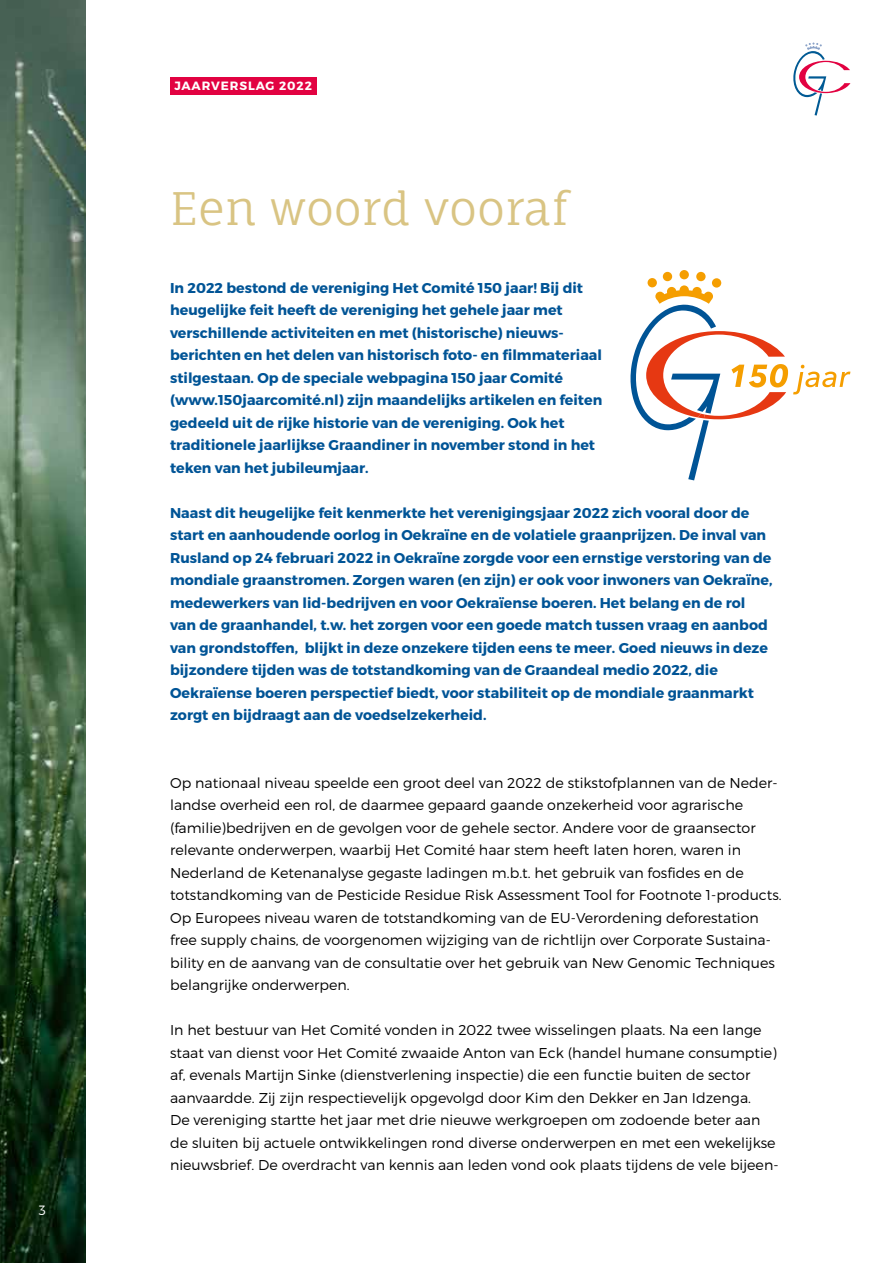
<style>
.page{position:relative;width:893px;height:1263px;background:#fff}
.page>*{position:absolute;margin:0;border:0;box-sizing:border-box;transform-origin:0 0}
.t1{font:45px "Fauna One";color:#d9c483}
.t2{font:300 14.25px/22.5px "Montserrat";color:#000}
.t3{font:700 14.25px/22.5px "Montserrat";color:#005496}
.t4{font:300 13.5px "Montserrat";color:#fff}
.t5{font:700 12px "Montserrat";letter-spacing:.075em;color:#fff}
</style>
<div class="page">
<div style="left:170px;top:77px;width:147px;height:17px;background:#e20241"></div>
<img style="left:0;top:0;width:85px;height:1263px">
<svg style="left:793px;top:43px;width:57px;height:73px"></svg>
<svg style="left:630px;top:285px;width:220px;height:195px"></svg>
<div style="left:679px;top:270px;width:10px;height:9px;background:#f59e00;border-radius:50%"></div>
<div style="left:663px;top:272px;width:9px;height:9px;background:#f59e00;border-radius:50%"></div>
<div style="left:648px;top:278px;width:9px;height:9px;background:#f59e00;border-radius:50%"></div>
<div style="left:696px;top:272px;width:10px;height:9px;background:#f59e00;border-radius:50%"></div>
<div style="left:712px;top:278px;width:9px;height:10px;background:#f59e00;border-radius:50%"></div>
<p class="t4" style="left:39px;top:1202px;width:9px">3</p>
<p class="t5" style="left:174px;top:78px;width:139px">JAARVERSLAG 2022</p>
<h1 class="t1" style="left:170px;top:180px;width:399px">Een woord vooraf</h1>
<p class="t3" style="left:170px;top:276px;width:434px">In 2022 bestond de vereniging Het Comité 150 jaar! Bij dit heugelijke feit heeft de vereniging het gehele jaar met verschillende activiteiten en met (historische) nieuws&shy;berichten en het delen van historisch foto- en filmmateriaal stilgestaan. Op de speciale webpagina 150 jaar Comité (www.150jaarcomité.nl) zijn maandelijks artikelen en feiten gedeeld uit de rijke historie van de vereniging. Ook het traditionele jaarlijkse Graandiner in november stond in het teken van het jubileumjaar.</p>
<p class="t3" style="left:170px;top:501px;width:604px">Naast dit heugelijke feit kenmerkte het verenigingsjaar 2022 zich vooral door de start en aanhoudende oorlog in Oekraïne en de volatiele graanprijzen. De inval van Rusland op 24 februari 2022 in Oekraïne zorgde voor een ernstige verstoring van de mondiale graanstromen. Zorgen waren (en zijn) er ook voor inwoners van Oekraïne, medewerkers van lid-bedrijven en voor Oekraïense boeren. Het belang en de rol van de graanhandel, t.w. het zorgen voor een goede match tussen vraag en aanbod van grondstoffen, blijkt in deze onzekere tijden eens te meer. Goed nieuws in deze bijzondere tijden was de totstandkoming van de Graandeal medio 2022, die Oekraïense boeren perspectief biedt, voor stabiliteit op de mondiale graanmarkt zorgt en bijdraagt aan de voedselzekerheid.</p>
<p class="t2" style="left:170px;top:771px;width:613px">Op nationaal niveau speelde een groot deel van 2022 de stikstofplannen van de Neder&shy;landse overheid een rol, de daarmee gepaard gaande onzekerheid voor agrarische (familie)bedrijven en de gevolgen voor de gehele sector. Andere voor de graansector relevante onderwerpen, waarbij Het Comité haar stem heeft laten horen, waren in Nederland de Ketenanalyse gegaste ladingen m.b.t. het gebruik van fosfides en de totstandkoming van de Pesticide Residue Risk Assessment Tool for Footnote 1-products.<br>Op Europees niveau waren de totstandkoming van de EU-Verordening deforestation free supply chains, de voorgenomen wijziging van de richtlijn over Corporate Sustaina&shy;bility en de aanvang van de consultatie over het gebruik van New Genomic Techniques belangrijke onderwerpen.</p>
<p class="t2" style="left:170px;top:1018px;width:610px">In het bestuur van Het Comité vonden in 2022 twee wisselingen plaats. Na een lange staat van dienst voor Het Comité zwaaide Anton van Eck (handel humane consumptie) af, evenals Martijn Sinke (dienstverlening inspectie) die een functie buiten de sector aanvaardde. Zij zijn respectievelijk opgevolgd door Kim den Dekker en Jan Idzenga.<br>De vereniging startte het jaar met drie nieuwe werkgroepen om zodoende beter aan de sluiten bij actuele ontwikkelingen rond diverse onderwerpen en met een wekelijkse nieuwsbrief. De overdracht van kennis aan leden vond ook plaats tijdens de vele bijeen-</p>
</div>
